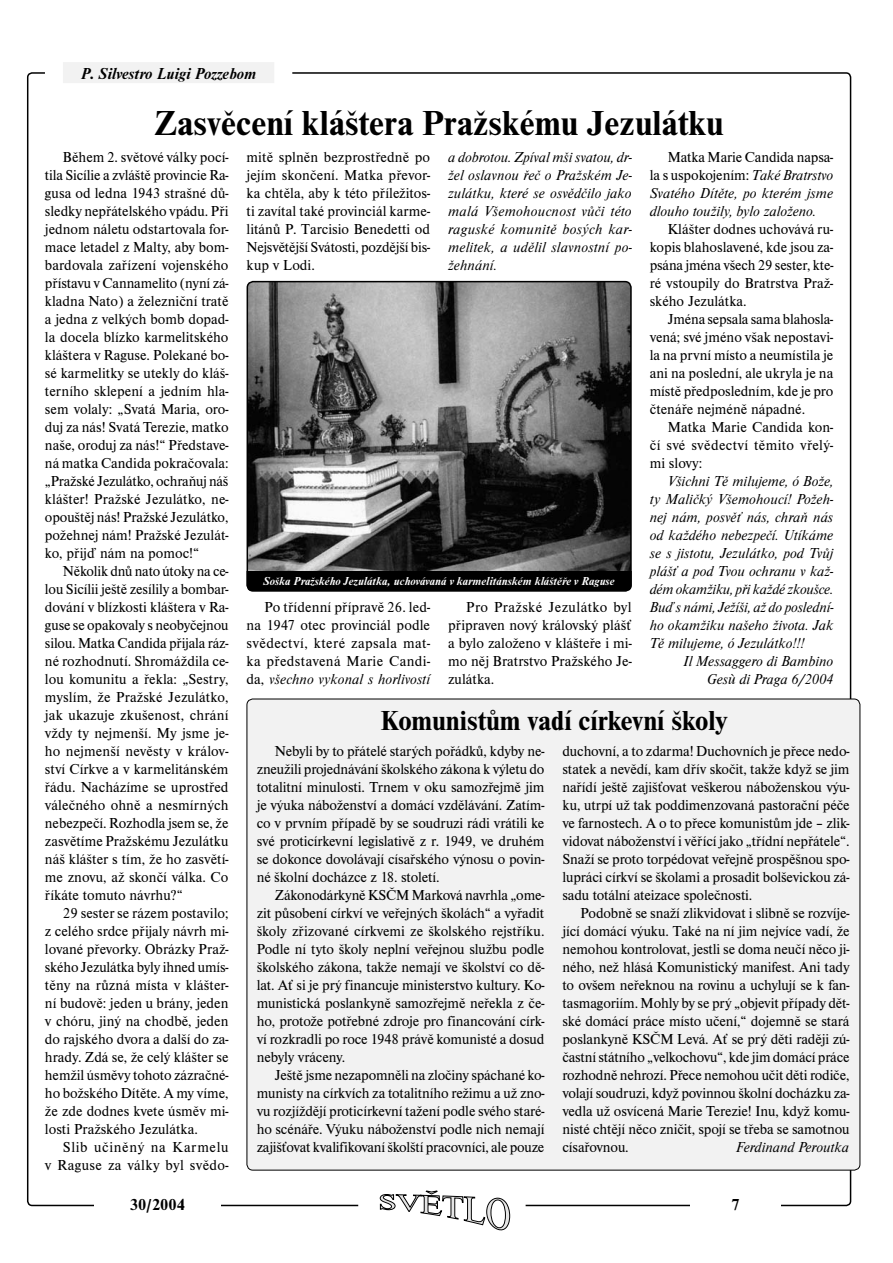
<style>
.page{position:relative;width:893px;height:1263px;background:#fff}
.page>*{position:absolute;margin:0;border:0;box-sizing:border-box;transform-origin:0 0}
.t1{font:700 36px "Nimbus Rom DCE";color:#000}
.t2{font:700 28.5px "Nimbus Rom DCE";color:#000}
.t3{font:italic 700 16.5px "Nimbus Rom DCE";color:#000}
.t4{font:700 16.5px "Nimbus Rom DCE";color:#000}
.t5{font:15px/18px "Nimbus Rom DCE";color:#000;text-align:justify}
.t6{font:italic 15px/18px "Nimbus Rom DCE";color:#000;text-align:justify}
.t7{font:15px/18px "Nimbus Rom DCE";letter-spacing:.03em;color:#000;text-align:right}
.t8{font:italic 700 12px "Nimbus Rom DCE";color:#fff}
.s1{font-style:italic}
.s2{font-style:normal}
.s3{font-family:"Times"}
</style>
<div class="page">
<svg style="left:379px;top:1190px;width:131px;height:41px"></svg>
<div style="left:63px;top:62px;width:211px;height:21px;background:#f2f2f2"></div>
<img style="left:247px;top:282px;width:384px;height:309px;border-radius:6px">
<div style="left:246px;top:281px;width:385px;height:310px;border:2px solid #000;border-radius:6px"></div>
<div style="left:246px;top:571px;width:385px;height:21px;background:#000"></div>
<div style="left:247px;top:699px;width:612px;height:471px;background:#f2f2f2;border-radius:6px"></div>
<p class="t3" style="left:81px;top:67px;width:177px">P. Silvestro Luigi Pozzebom</p>
<h1 class="t1" style="left:155px;top:109px;width:570px">Zasvěcení kláštera Pražskému Jezulátku</h1>
<p class="t5" style="left:45px;top:150px;width:185px;text-indent:18px">Během 2. světové války pocí&shy;tila Sicílie a zvláště provincie Ra&shy;gusa od ledna 1943 strašné dů&shy;sledky nepřátelského vpádu. Při jednom náletu odstartovala for&shy;mace letadel z Malty, aby bom&shy;bardovala zařízení vojenského přístavu v Cannamelito (nyní zá&shy;kladna Nato) a železniční tratě a jedna z velkých bomb dopad&shy;la docela blízko karmelitského kláštera v Raguse. Polekané bo&shy;sé karmelitky se utekly do kláš&shy;terního sklepení a jedním hla&shy;sem volaly: „Svatá Maria, oro&shy;duj za nás! Svatá Terezie, matko naše, oroduj za nás!“ Představe&shy;ná matka Candida pokračovala: „Pražské Jezulátko, ochraňuj náš klášter! Pražské Jezulátko, ne&shy;opouštěj nás! Pražské Jezulátko, požehnej nám! Pražské Jezulát&shy;ko, přijď nám na pomoc!“</p>
<p class="t5" style="left:45px;top:564px;width:185px;text-indent:18px">Několik dnů nato útoky na ce&shy;lou Sicílii ještě zesílily a bombar&shy;dování v blízkosti kláštera v Ra&shy;guse se opakovaly s neobyčejnou silou. Matka Candida přijala ráz&shy;né rozhodnutí. Shromáždila ce&shy;lou komunitu a řekla: „Sestry, myslím, že Pražské Jezulátko, jak ukazuje zkušenost, chrání vždy ty nejmenší. My jsme je&shy;ho nejmenší nevěsty v králov&shy;ství Církve a v karmelitánském řádu. Nacházíme se uprostřed válečného ohně a nesmírných nebezpečí. Rozhodla jsem se, že zasvětíme Pražskému Jezulátku náš klášter s tím, že ho zasvětí&shy;me znovu, až skončí válka. Co říkáte tomuto návrhu?“</p>
<p class="t5" style="left:45px;top:906px;width:185px;text-indent:18px">29 sester se rázem postavilo; z celého srdce přijaly návrh mi&shy;lované převorky. Obrázky Praž&shy;ského Jezulátka byly ihned umís&shy;těny na různá místa v klášter&shy;ní budově: jeden u brány, jeden v chóru, jiný na chodbě, jeden do rajského dvora a další do za&shy;hrady. Zdá se, že celý klášter se hemžil úsměvy tohoto zázračné&shy;ho božského Dítěte. A my víme, že zde dodnes kvete úsměv mi&shy;losti Pražského Jezulátka.</p>
<p class="t7" style="left:45px;top:1140px;width:185px">Slib učiněný na Karmelu<br>v Raguse za války byl svědo-</p>
<p class="t5" style="left:246px;top:150px;width:185px">mitě splněn bezprostředně po jejím skončení. Matka převor&shy;ka chtěla, aby k této příležitos&shy;ti zavítal také provinciál karme&shy;litánů P. Tarcisio Benedetti od Nejsvětější Svátosti, pozdější bis&shy;kup v Lodi.</p>
<p class="t6" style="left:448px;top:150px;width:185px">a dobrotou. Zpíval mši svatou, dr&shy;žel oslavnou řeč o Pražském Je&shy;zulátku, které se osvědčilo jako malá Všemohoucnost vůči této raguské komunitě bosých kar&shy;melitek, a udělil slavnostní po&shy;žehnání.</p>
<p class="t8" style="left:263px;top:577px;width:352px">Soška Pražského Jezulátka, uchovávaná v karmelitánském kláštěře v Raguse</p>
<p class="t5" style="left:246px;top:600px;width:185px;text-indent:18px">Po třídenní přípravě 26. led&shy;na 1947 otec provinciál podle svědectví, které zapsala mat&shy;ka představená Marie Candi&shy;da, <span class="s1">všechno vykonal s horlivostí</span></p>
<p class="t5" style="left:448px;top:600px;width:185px;text-indent:18px">Pro Pražské Jezulátko byl připraven nový královský plášť a bylo založeno v klášteře i mi&shy;mo něj Bratrstvo Pražského Je&shy;zulátka.</p>
<p class="t6" style="left:649px;top:150px;width:185px;text-indent:18px"><span class="s2">Matka Marie Candida napsa&shy;la s uspokojením:</span> Také Bratrstvo Svatého Dítěte, po kterém jsme dlouho toužily, bylo založeno.</p>
<p class="t5" style="left:649px;top:222px;width:185px;text-indent:18px">Klášter dodnes uchovává ru&shy;kopis blahoslavené, kde jsou za&shy;psána jména všech 29 sester, kte&shy;ré vstoupily do Bratrstva Praž&shy;ského Jezulátka.</p>
<p class="t5" style="left:649px;top:312px;width:185px;text-indent:18px">Jména sepsala sama blahosla&shy;vená; své jméno však nepostavi&shy;la na první místo a neumístila je ani na poslední, ale ukryla je na místě předposledním, kde je pro čtenáře nejméně nápadné.</p>
<p class="t5" style="left:649px;top:420px;width:185px;text-indent:18px">Matka Marie Candida kon&shy;čí své svědectví těmito vřelý&shy;mi slovy:</p>
<p class="t6" style="left:649px;top:474px;width:185px;text-indent:18px">Všichni Tě milujeme, ó Bože, ty Maličký Všemohoucí! Požeh&shy;nej nám, posvěť nás, chraň nás od každého nebezpečí. Utíkáme se s jistotu, Jezulátko, pod Tvůj plášť a pod Tvou ochranu v kaž&shy;dém okamžiku, při každé zkoušce.<br>Buď s námi, Ježíši, až do poslední&shy;ho okamžiku našeho života. Jak Tě milujeme, ó Jezulátko!!!</p>
<p class="t6" style="left:683px;top:654px;width:151px;text-align:right">Il Messaggero di Bambino<br>Ges<span class="s3">ù</span> di Praga 6/2004</p>
<h2 class="t2" style="left:380px;top:710px;width:348px">Komunistům vadí církevní školy</h2>
<p class="t5" style="left:257px;top:744px;width:289px;text-indent:18px">Nebyli by to přátelé starých pořádků, kdyby ne&shy;zneužili projednávání školského zákona k výletu do totalitní minulosti. Trnem v oku samozřejmě jim je výuka náboženství a domácí vzdělávání. Zatím&shy;co v prvním případě by se soudruzi rádi vrátili ke své proticírkevní legislativě z r. 1949, ve druhém se dokonce dovolávají císařského výnosu o povin&shy;né školní docházce z 18. století.</p>
<p class="t5" style="left:257px;top:888px;width:289px;text-indent:18px">Zákonodárkyně KSČM Marková navrhla „ome&shy;zit působení církví ve veřejných školách“ a vyřadit školy zřizované církvemi ze školského rejstříku.<br>Podle ní tyto školy neplní veřejnou službu podle školského zákona, takže nemají ve školství co dě&shy;lat. Ať si je prý financuje ministerstvo kultury. Ko&shy;munistická poslankyně samozřejmě neřekla z če&shy;ho, protože potřebné zdroje pro financování círk&shy;ví rozkradli po roce 1948 právě komunisté a dosud nebyly vráceny.</p>
<p class="t5" style="left:257px;top:1068px;width:289px;text-indent:18px">Ještě jsme nezapomněli na zločiny spáchané ko&shy;munisty na církvích za totalitního režimu a už zno&shy;vu rozjíždějí proticírkevní tažení podle svého staré&shy;ho scénáře. Výuku náboženství podle nich nemají zajišťovat kvalifikovaní školští pracovníci, ale pouze</p>
<p class="t5" style="left:562px;top:744px;width:289px">duchovní, a to zdarma! Duchovních je přece nedo&shy;statek a nevědí, kam dřív skočit, takže když se jim nařídí ještě zajišťovat veškerou náboženskou výu&shy;ku, utrpí už tak poddimenzovaná pastorační péče ve farnostech. A o to přece komunistům jde – zlik&shy;vidovat náboženství i věřící jako „třídní nepřátele“.<br>Snaží se proto torpédovat veřejně prospěšnou spo&shy;lupráci církví se školami a prosadit bolševickou zá&shy;sadu totální ateizace společnosti.</p>
<p class="t5" style="left:562px;top:906px;width:289px;text-indent:18px">Podobně se snaží zlikvidovat i slibně se rozvíje&shy;jící domácí výuku. Také na ní jim nejvíce vadí, že nemohou kontrolovat, jestli se doma neučí něco ji&shy;ného, než hlásá Komunistický manifest. Ani tady to ovšem neřeknou na rovinu a uchylují se k fan&shy;tasmagoriím. Mohly by se prý „objevit případy dět&shy;ské domácí práce místo učení,“ dojemně se stará poslankyně KSČM Levá. Ať se prý děti raději zú&shy;častní státního „velkochovu“, kde jim domácí práce rozhodně nehrozí. Přece nemohou učit děti rodiče, volají soudruzi, když povinnou školní docházku za&shy;vedla už osvícená Marie Terezie! Inu, když komu&shy;nisté chtějí něco zničit, spojí se třeba se samotnou císařovnou.</p>
<p class="t6" style="left:736px;top:1140px;width:114px">Ferdinand Peroutka</p>
<p class="t4" style="left:130px;top:1199px;width:57px">30/2004</p>
<p class="t4" style="left:731px;top:1199px;width:10px">7</p>
</div>
